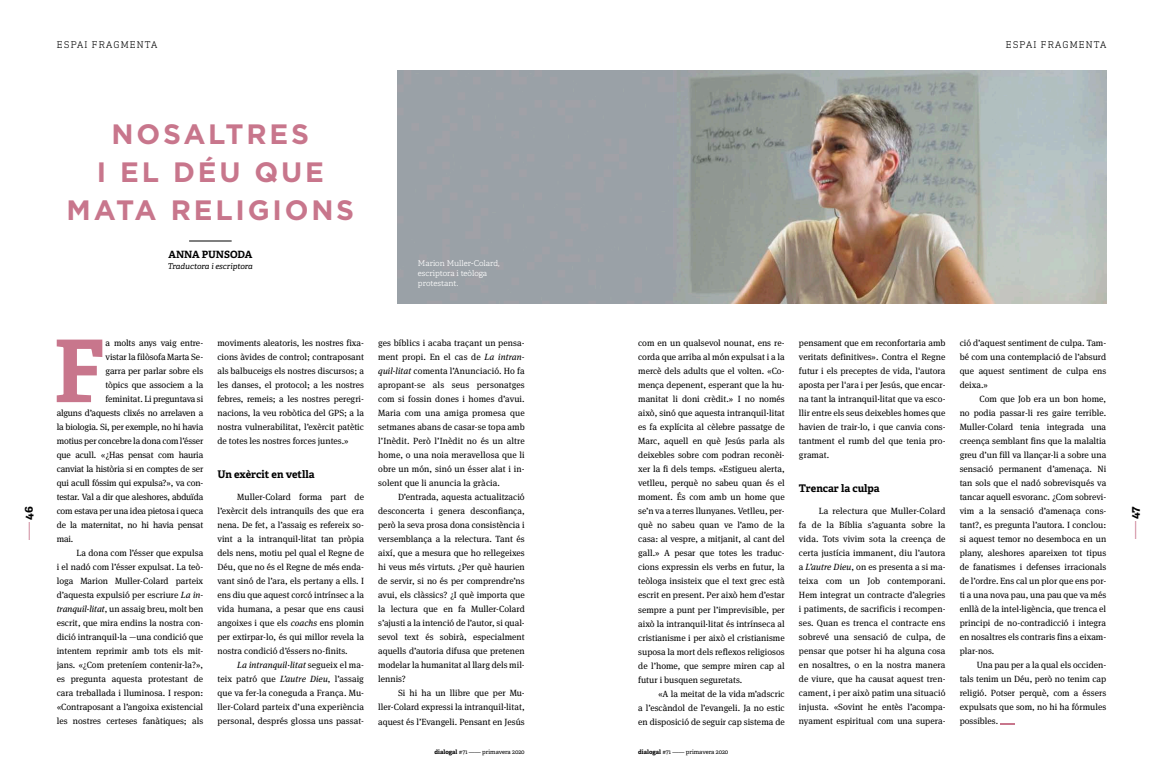
<style>
.page{position:relative;width:1163px;height:780px;background:#fff}
.page>*{position:absolute;margin:0;border:0;box-sizing:border-box;transform-origin:0 0}
.t1{font:700 86.3px "Adelle";color:#c8768c}
.t2{font:700 28px/38px "Gotham";letter-spacing:.1em;color:#c8768c;text-align:center}
.t3{font:700 12px "Adelle";color:#000}
.t4{font:700 10.5px "Adelle";color:#000}
.t5{font:300 10px "DIN Next Slab Pro";letter-spacing:.11em;color:#000}
.t6{font:700 10px "Adelle";color:#000}
.t7{font:9px/14px "Meta Serif";color:#000;text-align:justify}
.t8{font:300 8px/10px "Adelle";color:#fff}
.t9{font:italic 8px "Adelle";color:#000}
.t10{font:6px "Adelle";color:#000}
.s1{font-weight:400;color:#c8768c}
.s2{font-style:italic}
.s3{font-weight:700}
</style>
<div class="page">
<img style="left:397px;top:71px;width:709px;height:232px">
<svg style="left:1000px;top:723px;width:14px;height:1px"></svg>
<hr style="left:189px;top:241px;width:42px;height:1px;background:#000">
<p class="t5" style="left:57px;top:39px;width:102px">ESPAI FRAGMENTA</p>
<p class="t5" style="left:1005px;top:39px;width:102px">ESPAI FRAGMENTA</p>
<h3 class="t3" style="left:21px;top:540px;width:35px;rotate:-90deg"><span class="s1">—</span>46</h3>
<h2 class="t2" style="left:67px;top:115px;width:289px">NOSALTRES<br>I EL DÉU QUE<br>MATA RELIGIONS</h2>
<p class="t6" style="left:168px;top:248px;width:85px">ANNA PUNSODA</p>
<p class="t9" style="left:168px;top:261px;width:86px">Traductora i escriptora</p>
<p class="t8" style="left:418px;top:258px;width:83px">Marion Muller-Colard, escriptora i teòloga protestant.</p>
<h1 class="t1" style="left:53px;top:316px;width:54px">F</h1>
<p class="t7" style="left:105px;top:335px;width:99px">a molts anys vaig entre-</p>
<p class="t7" style="left:105px;top:349px;width:99px">vistar la filòsofa Marta Se-</p>
<p class="t7" style="left:105px;top:363px;width:99px">garra per parlar sobre els</p>
<p class="t7" style="left:105px;top:377px;width:99px">tòpics que associem a la</p>
<p class="t7" style="left:105px;top:391px;width:99px">feminitat. Li preguntava si</p>
<p class="t7" style="left:57px;top:405px;width:148px">alguns d’aquests clixés no arrelaven a</p>
<p class="t7" style="left:57px;top:419px;width:148px">la biologia. Si, per exemple, no hi havia</p>
<p class="t7" style="left:57px;top:433px;width:148px">motius per concebre la dona com l’ésser</p>
<p class="t7" style="left:57px;top:447px;width:148px">que acull. «¿Has pensat com hauria</p>
<p class="t7" style="left:57px;top:461px;width:148px">canviat la història si en comptes de ser</p>
<p class="t7" style="left:57px;top:475px;width:148px">qui acull fóssim qui expulsa?», va con-</p>
<p class="t7" style="left:57px;top:489px;width:148px">testar. Val a dir que aleshores, abduïda</p>
<p class="t7" style="left:57px;top:503px;width:148px">com estava per una idea pietosa i queca</p>
<p class="t7" style="left:57px;top:517px;width:148px">de la maternitat, no hi havia pensat</p>
<p class="t7" style="left:57px;top:531px;width:18px">mai.</p>
<p class="t7" style="left:77px;top:545px;width:128px">La dona com l’ésser que expulsa</p>
<p class="t7" style="left:57px;top:559px;width:148px">i el nadó com l’ésser expulsat. La teò-</p>
<p class="t7" style="left:57px;top:573px;width:148px">loga Marion Muller-Colard parteix</p>
<p class="t7" style="left:57px;top:587px;width:148px">d’aquesta expulsió per escriure <span class="s2">La in-</span></p>
<p class="t7" style="left:57px;top:601px;width:148px"><span class="s2">tranquil·litat</span>, un assaig breu, molt ben</p>
<p class="t7" style="left:57px;top:615px;width:148px">escrit, que mira endins la nostra con-</p>
<p class="t7" style="left:57px;top:629px;width:148px">dició intranquil·la —una condició que</p>
<p class="t7" style="left:57px;top:643px;width:148px">intentem reprimir amb tots els mit-</p>
<p class="t7" style="left:57px;top:657px;width:148px">jans. «¿Com preteníem contenir-la?»,</p>
<p class="t7" style="left:57px;top:671px;width:148px">es pregunta aquesta protestant de</p>
<p class="t7" style="left:57px;top:685px;width:148px">cara treballada i lluminosa. I respon:</p>
<p class="t7" style="left:57px;top:699px;width:148px">«Contraposant a l’angoixa existencial</p>
<p class="t7" style="left:57px;top:713px;width:148px">les nostres certeses fanàtiques; als</p>
<p class="t7" style="left:217px;top:335px;width:148px">moviments aleatoris, les nostres fixa&shy;cions àvides de control; contraposant als balbuceigs els nostres discursos; a les danses, el protocol; a les nostres febres, remeis; a les nostres peregri&shy;nacions, la veu robòtica del GPS; a la nostra vulnerabilitat, l’exèrcit patètic de totes les nostres forces juntes.»</p>
<p class="t4" style="left:217px;top:467px;width:99px">Un exèrcit en vetlla</p>
<p class="t7" style="left:217px;top:489px;width:148px;text-indent:20px">Muller-Colard forma part de l’exèrcit dels intranquils des que era nena. De fet, a l’assaig es refereix so&shy;vint a la intranquil·litat tan pròpia dels nens, motiu pel qual el Regne de Déu, que no és el Regne de més enda&shy;vant sinó de l’ara, els pertany a ells. I ens diu que aquest corcó intrínsec a la vida humana, a pesar que ens causi angoixes i que els <span class="s2">coachs</span> ens plomin per extirpar-lo, és qui millor revela la nostra condició d’éssers no-finits.</p>
<p class="t7" style="left:217px;top:657px;width:148px;text-indent:20px"><span class="s2">La intranquil·litat</span> segueix el ma&shy;teix patró que <span class="s2">L’autre Dieu</span>, l’assaig que va fer-la coneguda a França. Mu&shy;ller-Colard parteix d’una experiència personal, després glossa uns passat-</p>
<p class="t7" style="left:378px;top:335px;width:148px">ges bíblics i acaba traçant un pensa&shy;ment propi. En el cas de <span class="s2">La intran&shy;quil·litat</span> comenta l’Anunciació. Ho fa apropant-se als seus personatges com si fossin dones i homes d’avui.<br>Maria com una amiga promesa que setmanes abans de casar-se topa amb l’Inèdit. Però l’Inèdit no és un altre home, o una noia meravellosa que li obre un món, sinó un ésser alat i in&shy;solent que li anuncia la gràcia.</p>
<p class="t7" style="left:378px;top:489px;width:148px;text-indent:20px">D’entrada, aquesta actualització desconcerta i genera desconfiança, però la seva prosa dona consistència i versemblança a la relectura. Tant és així, que a mesura que ho rellegeixes hi veus més virtuts. ¿Per què haurien de servir, si no és per comprendre’ns avui, els clàssics? ¿I què importa que la lectura que en fa Muller-Colard s’ajusti a la intenció de l’autor, si qual&shy;sevol text és sobirà, especialment aquells d’autoria difusa que pretenen modelar la humanitat al llarg dels mil· lennis?</p>
<p class="t7" style="left:378px;top:685px;width:148px;text-indent:20px">Si hi ha un llibre que per Mu&shy;ller-Colard expressi la intranquil·litat, aquest és l’Evangeli. Pensant en Jesús</p>
<p class="t7" style="left:638px;top:335px;width:148px">com en un qualsevol nounat, ens re&shy;corda que arriba al món expulsat i a la mercè dels adults que el volten. «Co&shy;mença depenent, esperant que la hu&shy;manitat li doni crèdit.» I no només això, sinó que aquesta intranquil·litat es fa explícita al cèlebre passatge de Marc, aquell en què Jesús parla als deixebles sobre com podran reconèi&shy;xer la fi dels temps. «Estigueu alerta, vetlleu, perquè no sabeu quan és el moment. És com amb un home que se’n va a terres llunyanes. Vetlleu, per&shy;què no sabeu quan ve l’amo de la casa: al vespre, a mitjanit, al cant del gall.» A pesar que totes les traduc&shy;cions expressin els verbs en futur, la teòloga insisteix que el text grec està escrit en present. Per això hem d’estar sempre a punt per l’imprevisible, per això la intranquil·litat és intrínseca al cristianisme i per això el cristianisme suposa la mort dels reflexos religiosos de l’home, que sempre miren cap al futur i busquen seguretats.</p>
<p class="t7" style="left:638px;top:685px;width:148px;text-indent:20px">«A la meitat de la vida m’adscric a l’escàndol de l’evangeli. Ja no estic en disposició de seguir cap sistema de</p>
<p class="t10" style="left:434px;top:748px;width:92px"><span class="s3">dialogal</span> #71 —— primavera 2020</p>
<p class="t10" style="left:638px;top:748px;width:92px"><span class="s3">dialogal</span> #71 —— primavera 2020</p>
<p class="t7" style="left:798px;top:335px;width:148px">pensament que em reconfortaria amb veritats definitives». Contra el Regne futur i els preceptes de vida, l'autora aposta per l'ara i per Jesús, que encar&shy;na tant la intranquil·litat que va esco&shy;llir entre els seus deixebles homes que havien de trair-lo, i que canvia cons&shy;tantment el rumb del que tenia pro&shy;gramat.</p>
<p class="t4" style="left:798px;top:481px;width:82px">Trencar la culpa</p>
<p class="t7" style="left:798px;top:503px;width:148px;text-indent:20px">La relectura que Muller-Colard fa de la Bíblia s’aguanta sobre la vida. Tots vivim sota la creença de certa justícia immanent, diu l’autora a <span class="s2">L’autre Dieu</span>, on es presenta a si ma&shy;teixa com un Job contemporani.<br>Hem integrat un contracte d’alegries i patiments, de sacrificis i recompen&shy;ses. Quan es trenca el contracte ens sobrevé una sensació de culpa, de pensar que potser hi ha alguna cosa en nosaltres, o en la nostra manera de viure, que ha causat aquest tren&shy;cament, i per això patim una situació injusta. «Sovint he entès l’acompa&shy;nyament espiritual com una supera-</p>
<p class="t7" style="left:959px;top:335px;width:148px">ció d’aquest sentiment de culpa. Tam&shy;bé com una contemplació de l’absurd que aquest sentiment de culpa ens deixa.»</p>
<p class="t7" style="left:959px;top:391px;width:148px;text-indent:20px">Com que Job era un bon home, no podia passar-li res gaire terrible.<br>Muller-Colard tenia integrada una creença semblant fins que la malaltia greu d’un fill va llançar-li a sobre una sensació permanent d’amenaça. Ni tan sols que el nadó sobrevisqués va tancar aquell esvoranc. ¿Com sobrevi&shy;vim a la sensació d’amenaça cons&shy;tant?, es pregunta l’autora. I conclou: si aquest temor no desemboca en un plany, aleshores apareixen tot tipus de fanatismes i defenses irracionals de l’ordre. Ens cal un plor que ens por&shy;ti a una nova pau, una pau que va més enllà de la intel·ligència, que trenca el principi de no-contradicció i integra en nosaltres els contraris fins a eixam&shy;plar-nos.</p>
<p class="t7" style="left:959px;top:657px;width:148px;text-indent:17px">Una pau per a la qual els occiden&shy;tals tenim un Déu, però no tenim cap religió. Potser perquè, com a éssers expulsats que som, no hi ha fórmules possibles.</p>
<h3 class="t3" style="left:1126px;top:539px;width:35px;rotate:-90deg"><span class="s1">—</span>47</h3>
</div>
